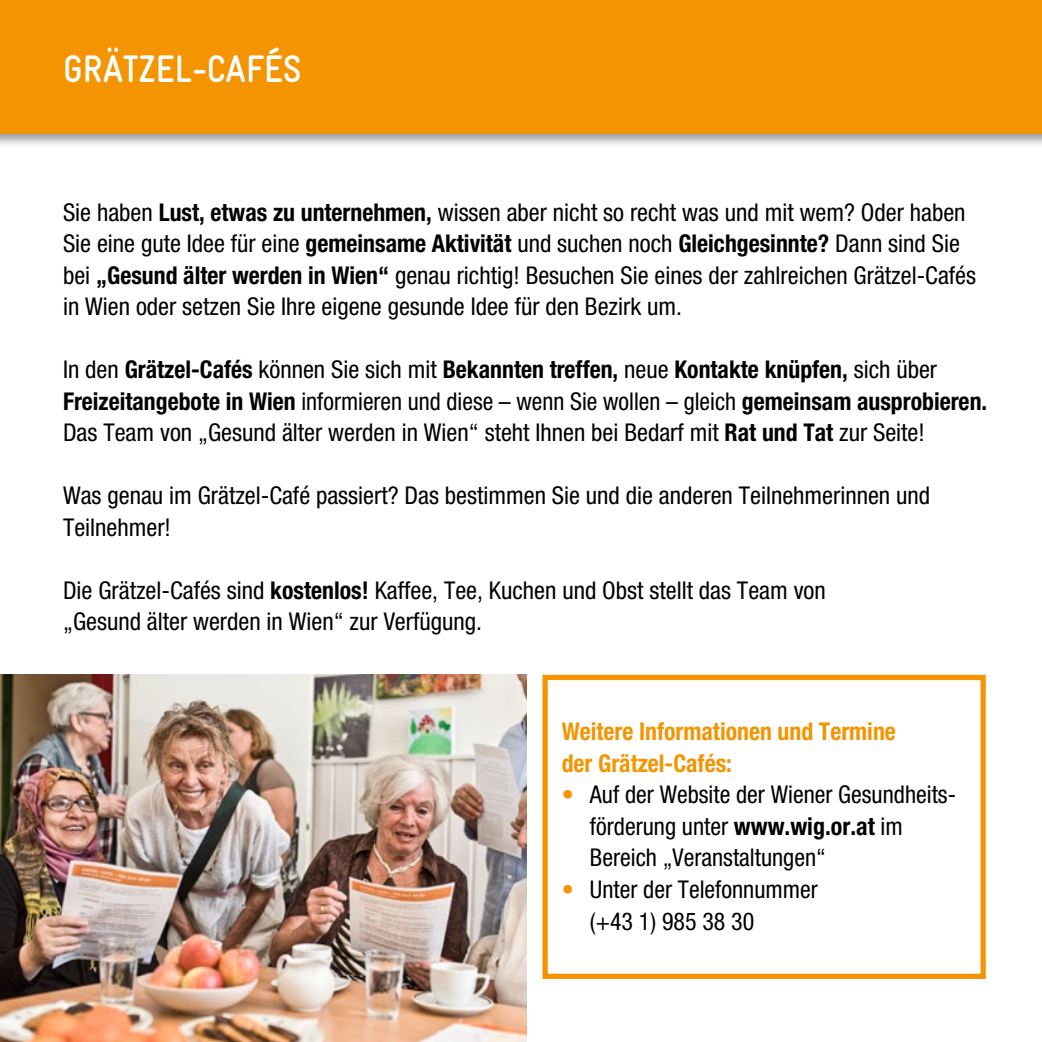
<style>
.page{position:relative;width:1042px;height:1042px;background:#fff}
.page>*{position:absolute;margin:0;border:0;box-sizing:border-box;transform-origin:0 0}
.t1{font:700 condensed 38.5px "Gravur";color:#fff}
.t2{font:condensed 24.5px/31.5px "Helvetica Neue LT Pro";color:#000}
.t3{font:700 condensed 24.5px/31.5px "Helvetica Neue LT Pro";color:#f39400}
.s1{font-weight:700}
.s2{font-weight:700;color:#f39400}
</style>
<div class="page">
<div style="left:0;top:0;width:1042px;height:150px;background:#000;opacity:.45"></div>
<div style="left:0;top:0;width:1042px;height:134px;background:#f39400"></div>
<img style="left:0;top:675px;width:527px;height:367px">
<div style="left:542px;top:675px;width:444px;height:304px;border:5px solid #f39400"></div>
<h1 class="t1" style="left:63px;top:48px;width:237px">GRÄTZEL-CAFÉS</h1>
<p class="t2" style="left:63px;top:196px;width:914px">Sie haben <span class="s1">Lust, etwas zu unternehmen,</span> wissen aber nicht so recht was und mit wem? Oder haben Sie eine gute Idee für eine <span class="s1">gemeinsame Aktivität</span> und suchen noch <span class="s1">Gleichgesinnte?</span> Dann sind Sie bei <span class="s1">„Gesund älter werden in Wien“</span> genau richtig! Besuchen Sie eines der zahlreichen Grätzel-Cafés in Wien oder setzen Sie Ihre eigene gesunde Idee für den Bezirk um.</p>
<p class="t2" style="left:63px;top:353px;width:926px">In den <span class="s1">Grätzel-Cafés</span> können Sie sich mit <span class="s1">Bekannten treffen,</span> neue <span class="s1">Kontakte knüpfen,</span> sich über<br><span class="s1">Freizeitangebote in Wien</span> informieren und diese – wenn Sie wollen – gleich <span class="s1">gemeinsam ausprobieren.<br></span>Das Team von „Gesund älter werden in Wien“ steht Ihnen bei Bedarf mit <span class="s1">Rat und Tat</span> zur Seite!</p>
<p class="t2" style="left:63px;top:479px;width:869px">Was genau im Grätzel-Café passiert? Das bestimmen Sie und die anderen Teilnehmerinnen und<br>Teilnehmer!</p>
<p class="t2" style="left:63px;top:574px;width:764px">Die Grätzel-Cafés sind <span class="s1">kostenlos!</span> Kaffee, Tee, Kuchen und Obst stellt das Team von „Gesund älter werden in Wien“ zur Verfügung.</p>
<p class="t3" style="left:562px;top:715px;width:336px">Weitere Informationen und Termine der Grätzel-Cafés:</p>
<p class="t2" style="left:590px;top:779px;width:368px;text-indent:-28px"><span class="s2">•</span> Auf der Website der Wiener Gesundheits&shy;förderung unter <span class="s1">www.wig.or.at</span> im<br>Bereich „Veranstaltungen“</p>
<p class="t2" style="left:590px;top:873px;width:229px;text-indent:-28px"><span class="s2">•</span> Unter der Telefonnummer (+43 1) 985 38 30</p>
</div>
